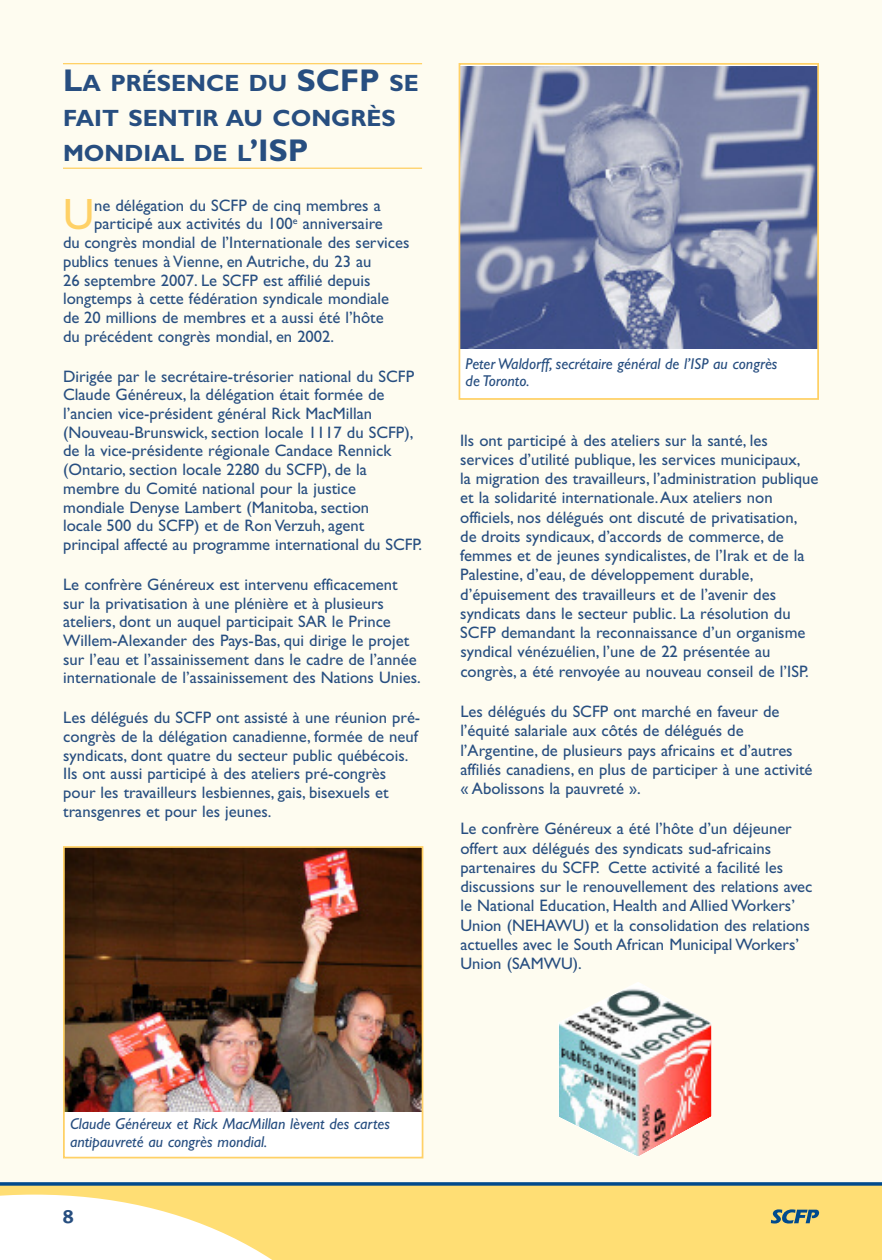
<style>
.page{position:relative;width:882px;height:1260px;background:#fff}
.page>*{position:absolute;margin:0;border:0;box-sizing:border-box;transform-origin:0 0}
.t1{font:44.1px "Gill Sans";color:#ffd166}
.t2{font:700 23.62px/35px "Gill Sans";color:#274e80}
.t3{font:700 19.25px "Meta";color:#274e80}
.t4{font:16.62px/19.2px "Gill Sans";color:#274e80}
.t5{font:italic 15.75px/17.5px "Gill Sans";color:#274e80}
.s1{font-size:31.5px}
</style>
<div class="page">
<div style="left:0;top:0;width:882px;height:1189px;background:#fefcf0"></div>
<hr style="left:63px;top:63px;width:359px;height:1px;background:#ffd166">
<hr style="left:63px;top:168px;width:359px;height:1px;background:#ffd166">
<div style="left:0;top:1184px;width:882px;height:76px;background:#ffde74"></div>
<svg style="left:0;top:1195px;width:272px;height:65px"></svg>
<svg style="left:0;top:1182px;width:882px;height:4px"></svg>
<svg style="left:771px;top:1209px;width:48px;height:15px"></svg>
<div style="left:460px;top:327px;width:357px;height:71px;background:#fff"></div>
<img style="left:462px;top:67px;width:354px;height:282px">
<div style="left:459px;top:63px;width:360px;height:337px;border:2px solid #ffd166"></div>
<div style="left:65px;top:1091px;width:357px;height:65px;background:#fff"></div>
<img style="left:66px;top:849px;width:354px;height:262px">
<div style="left:63px;top:846px;width:360px;height:312px;border:2px solid #ffd166"></div>
<img style="left:559px;top:984px;width:153px;height:172px">
<h2 class="t2" style="left:63px;top:67px;width:357px"><span class="s1">L</span>A PRÉSENCE DU <span class="s1">SCFP</span> SE<br>FAIT SENTIR AU CONGRÈS<br>MONDIAL DE L<span class="s1">’ISP</span></h2>
<h1 class="t1" style="left:63px;top:198px;width:33px">U</h1>
<p class="t4" style="left:94px;top:197px;width:288px">ne délégation du SCFP de cinq membres a</p>
<p class="t4" style="left:94px;top:216px;width:290px">participé aux activités du 100<sup>e</sup> anniversaire</p>
<p class="t4" style="left:63px;top:235px;width:348px">du congrès mondial de l’Internationale des services</p>
<p class="t4" style="left:63px;top:253px;width:310px">publics tenues à Vienne, en Autriche, du 23 au</p>
<p class="t4" style="left:63px;top:272px;width:309px">26 septembre 2007. Le SCFP est affilié depuis</p>
<p class="t4" style="left:63px;top:291px;width:328px">longtemps à cette fédération syndicale mondiale</p>
<p class="t4" style="left:63px;top:309px;width:322px">de 20 millions de membres et a aussi été l’hôte</p>
<p class="t4" style="left:63px;top:328px;width:273px">du précédent congrès mondial, en 2002.</p>
<p class="t4" style="left:63px;top:368px;width:360px;line-height:18.7px">Dirigée par le secrétaire-trésorier national du SCFP Claude Généreux, la délégation était formée de l’ancien vice-président général Rick MacMillan (Nouveau-Brunswick, section locale 1117 du SCFP), de la vice-présidente régionale Candace Rennick (Ontario, section locale 2280 du SCFP), de la membre du Comité national pour la justice<br>mondiale Denyse Lambert (Manitoba, section<br>locale 500 du SCFP) et de Ron Verzuh, agent principal affecté au programme international du SCFP.</p>
<p class="t4" style="left:63px;top:576px;width:359px;line-height:18.7px">Le confrère Généreux est intervenu efficacement sur la privatisation à une plénière et à plusieurs ateliers, dont un auquel participait SAR le Prince Willem-Alexander des Pays-Bas, qui dirige le projet sur l’eau et l’assainissement dans le cadre de l’année internationale de l’assainissement des Nations Unies.</p>
<p class="t4" style="left:63px;top:710px;width:359px;line-height:18.7px">Les délégués du SCFP ont assisté à une réunion pré&shy;congrès de la délégation canadienne, formée de neuf syndicats, dont quatre du secteur public québécois.<br>Ils ont aussi participé à des ateliers pré-congrès pour les travailleurs lesbiennes, gais, bisexuels et transgenres et pour les jeunes.</p>
<p class="t5" style="left:466px;top:356px;width:313px">Peter Waldorff, secrétaire général de l’ISP au congrès de Toronto.</p>
<p class="t4" style="left:460px;top:432px;width:360px">Ils ont participé à des ateliers sur la santé, les services d’utilité publique, les services municipaux,<br>la migration des travailleurs, l’administration publique et la solidarité internationale.Aux ateliers non officiels, nos délégués ont discuté de privatisation,<br>de droits syndicaux, d’accords de commerce, de femmes et de jeunes syndicalistes, de l’Irak et de la Palestine, d’eau, de développement durable, d’épuisement des travailleurs et de l’avenir des syndicats dans le secteur public. La résolution du SCFP demandant la reconnaissance d’un organisme syndical vénézuélien, l’une de 22 présentée au congrès, a été renvoyée au nouveau conseil de l’ISP.</p>
<p class="t4" style="left:460px;top:703px;width:354px">Les délégués du SCFP ont marché en faveur de l’équité salariale aux côtés de délégués de l’Argentine, de plusieurs pays africains et d’autres affiliés canadiens, en plus de participer à une activité « Abolissons la pauvreté ».</p>
<p class="t4" style="left:460px;top:821px;width:354px">Le confrère Généreux a été l’hôte d’un déjeuner offert aux délégués des syndicats sud-africains partenaires du SCFP. Cette activité a facilité les discussions sur le renouvellement des relations avec le National Education, Health and Allied Workers’ Union (NEHAWU) et la consolidation des relations actuelles avec le South African Municipal Workers’ Union (SAMWU).</p>
<p class="t5" style="left:70px;top:1117px;width:322px">Claude Généreux et Rick MacMillan lèvent des cartes antipauvreté au congrès mondial.</p>
<p class="t3" style="left:63px;top:1205px;width:12px">8</p>
</div>
